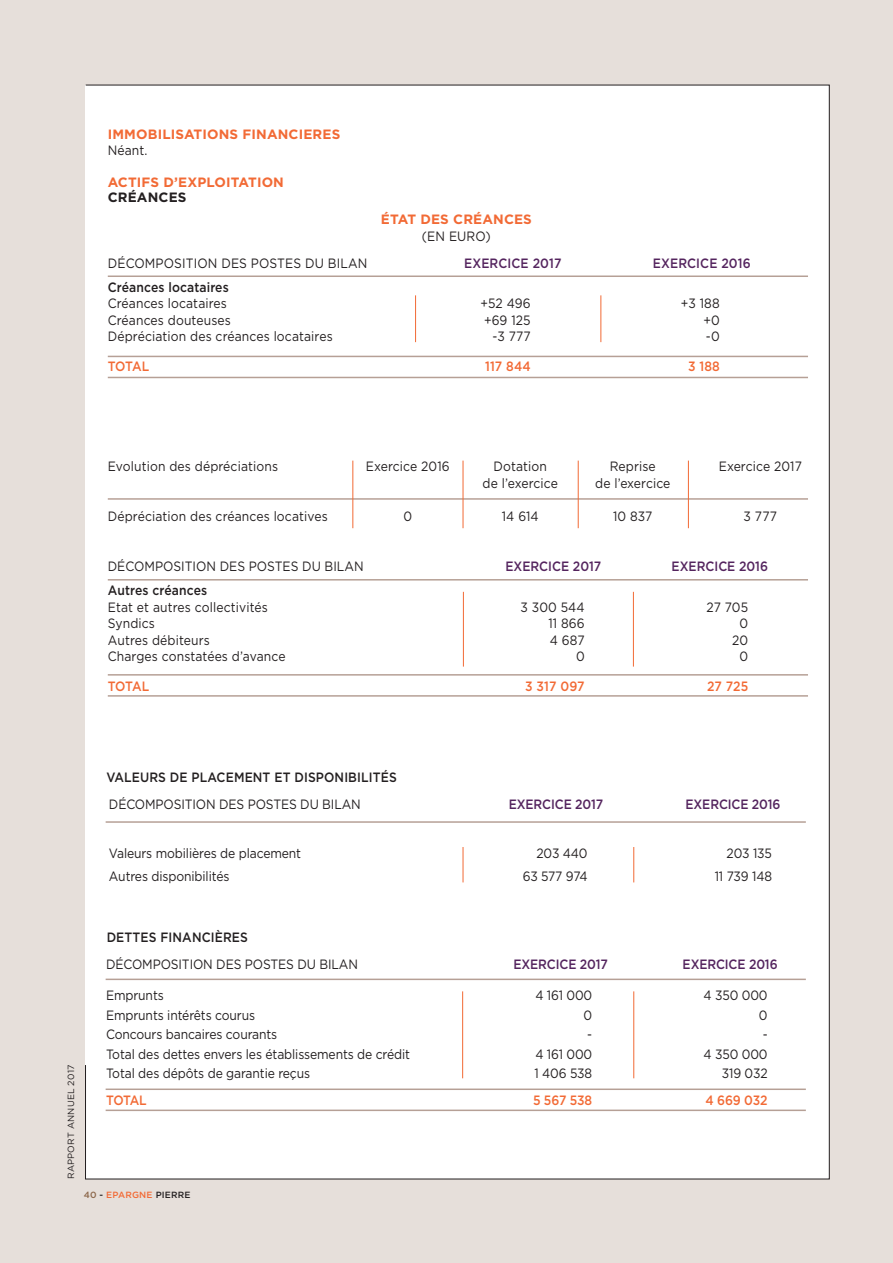
<style>
.page{position:relative;width:893px;height:1263px;background:#e6dfda}
.page>*{position:absolute;margin:0;border:0;box-sizing:border-box;transform-origin:0 0}
.t1{font:13.5px "Gotham";letter-spacing:-.005em;color:#231f20;scale:.9 1}
.t2{font:500 13.5px "Gotham";letter-spacing:.01em;color:#231f20;scale:.9 1}
.t3{font:500 13.5px "Gotham";letter-spacing:-.01em;color:#54245e;scale:.9 1}
.t4{font:700 13.5px "Gotham";letter-spacing:.01em;color:#f26a35}
.t5{font:500 13.5px "Gotham";letter-spacing:-.01em;color:#f26a35;scale:.9 1}
.t6{font:500 13.5px "Gotham";letter-spacing:.01em;color:#54245e;scale:.9 1}
.t7{font:700 13.5px "Gotham";letter-spacing:.01em;color:#231f20}
.t8{font:9px "Gotham";letter-spacing:.02em;color:#231f20}
.t9{font:500 9px "Gotham";letter-spacing:.02em;color:#231f20}
.s1{color:#8c674a}
.s2{color:#f26a35}
</style>
<div class="page">
<div style="left:85px;top:85px;width:745px;height:1094px;background:#fff"></div>
<hr style="left:108px;top:275px;width:700px;height:2px;background:#b6a096">
<hr style="left:108px;top:356px;width:700px;height:1px;background:#b6a096">
<hr style="left:108px;top:377px;width:700px;height:1px;background:#b6a096">
<hr style="left:108px;top:498px;width:700px;height:2px;background:#b6a096">
<hr style="left:108px;top:579px;width:700px;height:1px;background:#b6a096">
<hr style="left:108px;top:674px;width:700px;height:2px;background:#b6a096">
<hr style="left:108px;top:695px;width:700px;height:2px;background:#b6a096">
<hr style="left:463px;top:592px;width:1px;height:75px;background:#f26a35">
<hr style="left:633px;top:592px;width:1px;height:75px;background:#f26a35">
<hr style="left:415px;top:295px;width:1px;height:47px;background:#f26a35">
<hr style="left:601px;top:295px;width:1px;height:47px;background:#f26a35">
<hr style="left:353px;top:461px;width:1px;height:67px;background:#f26a35">
<hr style="left:463px;top:461px;width:1px;height:67px;background:#f26a35">
<hr style="left:578px;top:461px;width:1px;height:67px;background:#f26a35">
<hr style="left:688px;top:461px;width:1px;height:67px;background:#f26a35">
<hr style="left:463px;top:847px;width:1px;height:35px;background:#f26a35">
<hr style="left:633px;top:847px;width:1px;height:35px;background:#f26a35">
<hr style="left:462px;top:991px;width:1px;height:87px;background:#f26a35">
<hr style="left:633px;top:991px;width:1px;height:87px;background:#f26a35">
<hr style="left:106px;top:1088px;width:700px;height:2px;background:#b6a096">
<hr style="left:106px;top:1109px;width:700px;height:2px;background:#b6a096">
<hr style="left:106px;top:821px;width:700px;height:2px;background:#b6a096">
<hr style="left:106px;top:978px;width:700px;height:2px;background:#b6a096">
<p class="t4" style="left:108px;top:125px;width:234px">IMMOBILISATIONS FINANCIERES</p>
<p class="t1" style="left:108px;top:142px;width:46px">Néant.</p>
<p class="t4" style="left:108px;top:173px;width:178px">ACTIFS D’EXPLOITATION</p>
<p class="t7" style="left:108px;top:188px;width:80px">CRÉANCES</p>
<p class="t4" style="left:381px;top:211px;width:153px">ÉTAT DES CRÉANCES</p>
<p class="t1" style="left:422px;top:227px;width:78px">(EN EURO)</p>
<p class="t1" style="left:108px;top:254px;width:290px">DÉCOMPOSITION DES POSTES DU BILAN</p>
<p class="t6" style="left:464px;top:254px;width:110px">EXERCICE 2017</p>
<p class="t6" style="left:653px;top:254px;width:110px">EXERCICE 2016</p>
<p class="t2" style="left:108px;top:278px;width:136px">Créances locataires</p>
<p class="t1" style="left:108px;top:295px;width:134px">Créances locataires</p>
<p class="t1" style="left:480px;top:295px;width:57px">+52 496</p>
<p class="t1" style="left:681px;top:295px;width:45px">+3 188</p>
<p class="t1" style="left:108px;top:311px;width:138px">Créances douteuses</p>
<p class="t1" style="left:484px;top:311px;width:53px">+69 125</p>
<p class="t1" style="left:703px;top:311px;width:20px">+0</p>
<p class="t1" style="left:108px;top:328px;width:251px">Dépréciation des créances locataires</p>
<p class="t1" style="left:492px;top:328px;width:44px">-3 777</p>
<p class="t1" style="left:706px;top:328px;width:17px">-0</p>
<p class="t5" style="left:108px;top:358px;width:48px">TOTAL</p>
<p class="t5" style="left:485px;top:358px;width:52px">117 844</p>
<p class="t5" style="left:688px;top:358px;width:37px">3 188</p>
<p class="t1" style="left:108px;top:458px;width:191px">Evolution des dépréciations</p>
<p class="t1" style="left:366px;top:458px;width:95px">Exercice 2016</p>
<p class="t1" style="left:493px;top:458px;width:61px">Dotation</p>
<p class="t1" style="left:610px;top:458px;width:53px">Reprise</p>
<p class="t1" style="left:719px;top:458px;width:94px">Exercice 2017</p>
<p class="t1" style="left:483px;top:474px;width:85px">de l’exercice</p>
<p class="t1" style="left:595px;top:474px;width:85px">de l’exercice</p>
<p class="t1" style="left:108px;top:507px;width:246px">Dépréciation des créances locatives</p>
<p class="t1" style="left:403px;top:507px;width:11px">0</p>
<p class="t1" style="left:502px;top:507px;width:43px">14 614</p>
<p class="t1" style="left:613px;top:507px;width:45px">10 837</p>
<p class="t1" style="left:744px;top:507px;width:39px">3 777</p>
<p class="t1" style="left:108px;top:558px;width:286px">DÉCOMPOSITION DES POSTES DU BILAN</p>
<p class="t3" style="left:505px;top:558px;width:108px">EXERCICE 2017</p>
<p class="t3" style="left:672px;top:558px;width:109px">EXERCICE 2016</p>
<p class="t2" style="left:108px;top:582px;width:112px">Autres créances</p>
<p class="t1" style="left:108px;top:598px;width:179px">Etat et autres collectivités</p>
<p class="t1" style="left:520px;top:598px;width:73px">3 300 544</p>
<p class="t1" style="left:706px;top:598px;width:48px">27 705</p>
<p class="t1" style="left:108px;top:615px;width:54px">Syndics</p>
<p class="t1" style="left:548px;top:615px;width:42px">11 866</p>
<p class="t1" style="left:739px;top:615px;width:11px">0</p>
<p class="t1" style="left:108px;top:631px;width:115px">Autres débiteurs</p>
<p class="t1" style="left:550px;top:631px;width:40px">4 687</p>
<p class="t1" style="left:732px;top:631px;width:19px">20</p>
<p class="t1" style="left:108px;top:648px;width:199px">Charges constatées d’avance</p>
<p class="t1" style="left:576px;top:648px;width:11px">0</p>
<p class="t1" style="left:739px;top:648px;width:11px">0</p>
<p class="t5" style="left:108px;top:678px;width:48px">TOTAL</p>
<p class="t5" style="left:525px;top:678px;width:68px">3 317 097</p>
<p class="t5" style="left:707px;top:678px;width:47px">27 725</p>
<p class="t2" style="left:106px;top:769px;width:324px">VALEURS DE PLACEMENT ET DISPONIBILITÉS</p>
<p class="t1" style="left:109px;top:795px;width:281px">DÉCOMPOSITION DES POSTES DU BILAN</p>
<p class="t3" style="left:509px;top:795px;width:106px">EXERCICE 2017</p>
<p class="t3" style="left:686px;top:795px;width:107px">EXERCICE 2016</p>
<p class="t1" style="left:109px;top:845px;width:215px">Valeurs mobilières de placement</p>
<p class="t1" style="left:536px;top:845px;width:58px">203 440</p>
<p class="t1" style="left:727px;top:845px;width:52px">203 135</p>
<p class="t1" style="left:109px;top:867px;width:135px">Autres disponibilités</p>
<p class="t1" style="left:523px;top:867px;width:74px">63 577 974</p>
<p class="t1" style="left:715px;top:867px;width:65px">11 739 148</p>
<p class="t8" style="left:65px;top:1179px;width:116px;rotate:-90deg">RAPPORT ANNUEL 2017</p>
<p class="t2" style="left:107px;top:928px;width:158px">DETTES FINANCIÈRES</p>
<p class="t1" style="left:106px;top:955px;width:281px">DÉCOMPOSITION DES POSTES DU BILAN</p>
<p class="t3" style="left:513px;top:955px;width:106px">EXERCICE 2017</p>
<p class="t3" style="left:683px;top:955px;width:107px">EXERCICE 2016</p>
<p class="t1" style="left:106px;top:987px;width:66px">Emprunts</p>
<p class="t1" style="left:535px;top:987px;width:65px">4 161 000</p>
<p class="t1" style="left:704px;top:987px;width:73px">4 350 000</p>
<p class="t1" style="left:106px;top:1006px;width:167px">Emprunts intérêts courus</p>
<p class="t1" style="left:584px;top:1006px;width:11px">0</p>
<p class="t1" style="left:759px;top:1006px;width:11px">0</p>
<p class="t1" style="left:106px;top:1026px;width:192px">Concours bancaires courants</p>
<p class="t1" style="left:587px;top:1026px;width:7px">-</p>
<p class="t1" style="left:763px;top:1026px;width:7px">-</p>
<p class="t1" style="left:106px;top:1045px;width:339px">Total des dettes envers les établissements de crédit</p>
<p class="t1" style="left:535px;top:1045px;width:65px">4 161 000</p>
<p class="t1" style="left:704px;top:1045px;width:73px">4 350 000</p>
<p class="t1" style="left:106px;top:1065px;width:228px">Total des dépôts de garantie reçus</p>
<p class="t1" style="left:534px;top:1065px;width:66px">1 406 538</p>
<p class="t1" style="left:722px;top:1065px;width:52px">319 032</p>
<p class="t5" style="left:106px;top:1091px;width:47px">TOTAL</p>
<p class="t5" style="left:533px;top:1091px;width:67px">5 567 538</p>
<p class="t5" style="left:706px;top:1091px;width:70px">4 669 032</p>
<p class="t9" style="left:84px;top:1189px;width:108px"><span class="s1">40</span> - <span class="s2">EPARGNE</span> PIERRE</p>
</div>
